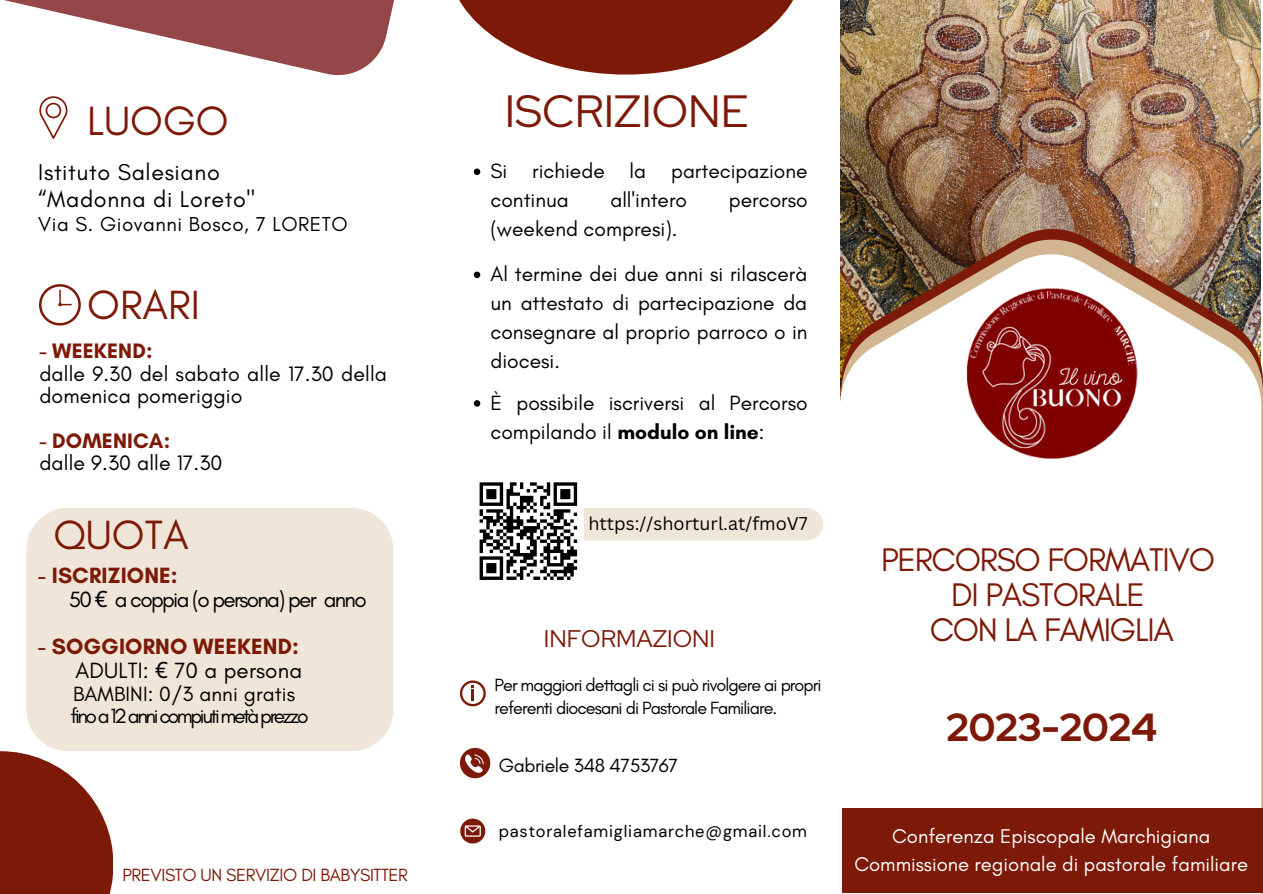
<style>
.page{position:relative;width:1263px;height:894px;background:#fff}
.page>*{position:absolute;margin:0;border:0;box-sizing:border-box;transform-origin:0 0}
.t1{font:45px "Red Hat Display";color:#7d1907}
.t2{font:41.55px "Glacial Indifference";color:#7d1907}
.t3{font:700 39px "Red Hat Display";color:#7d1907}
.t4{font:33.3px "Glacial Indifference";letter-spacing:-.035em;color:#7d1907}
.t5{font:24px "Red Hat Display";color:#7d1907}
.t6{font:23.25px "Glacial Indifference";letter-spacing:.025em;color:#000}
.t7{font:700 22.5px "Glacial Indifference";letter-spacing:.005em;color:#7d1907}
.t8{font:22.5px "Glacial Indifference";letter-spacing:-.075em;color:#000}
.t9{font:22.5px "Glacial Indifference";letter-spacing:.005em;color:#000}
.t10{font:21.3px/22.4px "Glacial Indifference";letter-spacing:.005em;color:#000}
.t11{font:700 21.3px "Glacial Indifference";letter-spacing:.005em;color:#7d1907}
.t12{font:21px/29px "Glacial Indifference";color:#000}
.t13{font:21px "Glacial Indifference";letter-spacing:-.115em;color:#000}
.t14{font:20.55px "Glacial Indifference";letter-spacing:.025em;color:#000}
.t15{font:20.25px "Glacial Indifference";color:#fff}
.t16{font:19.5px "Glacial Indifference";letter-spacing:-.025em;color:#000}
.t17{font:18px/22.5px "Glacial Indifference";letter-spacing:-.05em;color:#000}
.t18{font:18px "Glacial Indifference";letter-spacing:-.025em;color:#7d1907}
.t19{font:18px "Canva Sans";color:#000}
.t20{font:16.5px "DM Sans";letter-spacing:.05em;color:#000}
.s1{font-weight:700}
.s2{font-family:"Noto Sans"}
</style>
<div class="page">
<svg style="left:4px;top:0;width:390px;height:75px"></svg>
<svg style="left:459px;top:0;width:334px;height:75px;fill:#7d1907"></svg>
<svg style="left:0;top:751px;width:113px;height:142px;fill:#7d1907"></svg>
<img style="left:840px;top:0;width:421px;height:254px">
<img style="left:841px;top:239px;width:422px;height:569px">
<svg style="left:840px;top:254px;width:421px;height:554px"></svg>
<div style="left:842px;top:808px;width:421px;height:85px;background:#7d1907"></div>
<svg style="left:460px;top:747px;width:30px;height:31px"></svg>
<svg style="left:460px;top:818px;width:25px;height:25px"></svg>
<img style="left:951px;top:263px;width:211px;height:212px">
<svg style="left:460px;top:680px;width:26px;height:26px"></svg>
<svg style="left:39px;top:96px;width:28px;height:43px"></svg>
<svg style="left:39px;top:284px;width:42px;height:41px"></svg>
<div style="left:26px;top:508px;width:367px;height:242px;background:#efe6d9"></div>
<div style="left:528px;top:508px;width:295px;height:32px;background:#efe6d9;border-radius:16px"></div>
<div style="left:473px;top:475px;width:111px;height:111px;background:#fff"></div>
<svg style="left:479px;top:482px;width:99px;height:98px"></svg>
<svg style="left:474px;top:168px;width:6px;height:7px"></svg>
<svg style="left:474px;top:271px;width:6px;height:7px"></svg>
<svg style="left:474px;top:400px;width:6px;height:6px"></svg>
<p class="t2" style="left:87px;top:95px;width:143px">LUOGO</p>
<p class="t6" style="left:38px;top:158px;width:183px">Istituto Salesiano</p>
<p class="t6" style="left:38px;top:185px;width:218px">“Madonna di Loreto"</p>
<p class="t14" style="left:38px;top:211px;width:311px">Via S. Giovanni Bosco, 7 LORETO</p>
<p class="t2" style="left:87px;top:279px;width:114px">ORARI</p>
<p class="t11" style="left:39px;top:338px;width:115px">- WEEKEND:</p>
<p class="t10" style="left:39px;top:362px;width:349px">dalle 9.30 del sabato alle 17.30 della domenica pomeriggio</p>
<p class="t11" style="left:39px;top:427px;width:132px">- DOMENICA:</p>
<p class="t10" style="left:39px;top:451px;width:185px">dalle 9.30 alle 17.30</p>
<p class="t1" style="left:505px;top:81px;width:245px">ISCRIZIONE</p>
<p class="t12" style="left:490px;top:156px;width:319px">Si richiede la partecipazione continua</p>
<p class="t12" style="left:610px;top:185px;width:78px">all'intero</p>
<p class="t12" style="left:729px;top:185px;width:80px">percorso</p>
<p class="t12" style="left:490px;top:214px;width:188px">(weekend compresi).</p>
<p class="t12" style="left:490px;top:259px;width:319px;text-align:justify">Al termine dei due anni si rilascerà un attestato di partecipazione da consegnare al proprio parroco o in diocesi.</p>
<p class="t12" style="left:490px;top:388px;width:319px">È possibile iscriversi al Percorso compilando il <span class="s1">modulo on line</span>:</p>
<p class="t2" style="left:53px;top:509px;width:137px">QUOTA</p>
<p class="t19" style="left:588px;top:511px;width:221px">https://shorturl.at/fmoV7</p>
<p class="t7" style="left:38px;top:562px;width:141px">- ISCRIZIONE:</p>
<p class="t8" style="left:69px;top:585px;width:299px">50 <span class="s2">€</span> a coppia (o persona) per anno</p>
<p class="t7" style="left:38px;top:632px;width:262px">- SOGGIORNO WEEKEND:</p>
<p class="t9" style="left:75px;top:656px;width:228px">ADULTI: <span class="s2">€</span> 70 a persona</p>
<p class="t12" style="left:73px;top:678px;width:224px">BAMBINI: 0/3 anni gratis</p>
<p class="t13" style="left:70px;top:702px;width:240px">finoa12annicompiutimetàprezzo</p>
<p class="t18" style="left:122px;top:863px;width:287px">PREVISTO UN SERVIZIO DI BABYSITTER</p>
<p class="t5" style="left:544px;top:622px;width:173px">INFORMAZIONI</p>
<p class="t17" style="left:495px;top:673px;width:329px">Per maggiori dettagli ci si può rivolgere ai propri referenti diocesani di Pastorale Familiare.</p>
<p class="t16" style="left:499px;top:753px;width:181px">Gabriele 348 4753767</p>
<p class="t20" style="left:499px;top:820px;width:310px">pastoralefamigliamarche@gmail.com</p>
<p class="t4" style="left:881px;top:539px;width:335px">PERCORSO FORMATIVO</p>
<p class="t4" style="left:951px;top:573px;width:195px">DI PASTORALE</p>
<p class="t4" style="left:930px;top:608px;width:246px">CON LA FAMIGLIA</p>
<p class="t3" style="left:946px;top:700px;width:212px">2023-2024</p>
<p class="t15" style="left:892px;top:823px;width:320px">Conferenza Episcopale Marchigiana</p>
<p class="t15" style="left:854px;top:851px;width:395px">Commissione regionale di pastorale familiare</p>
</div>
